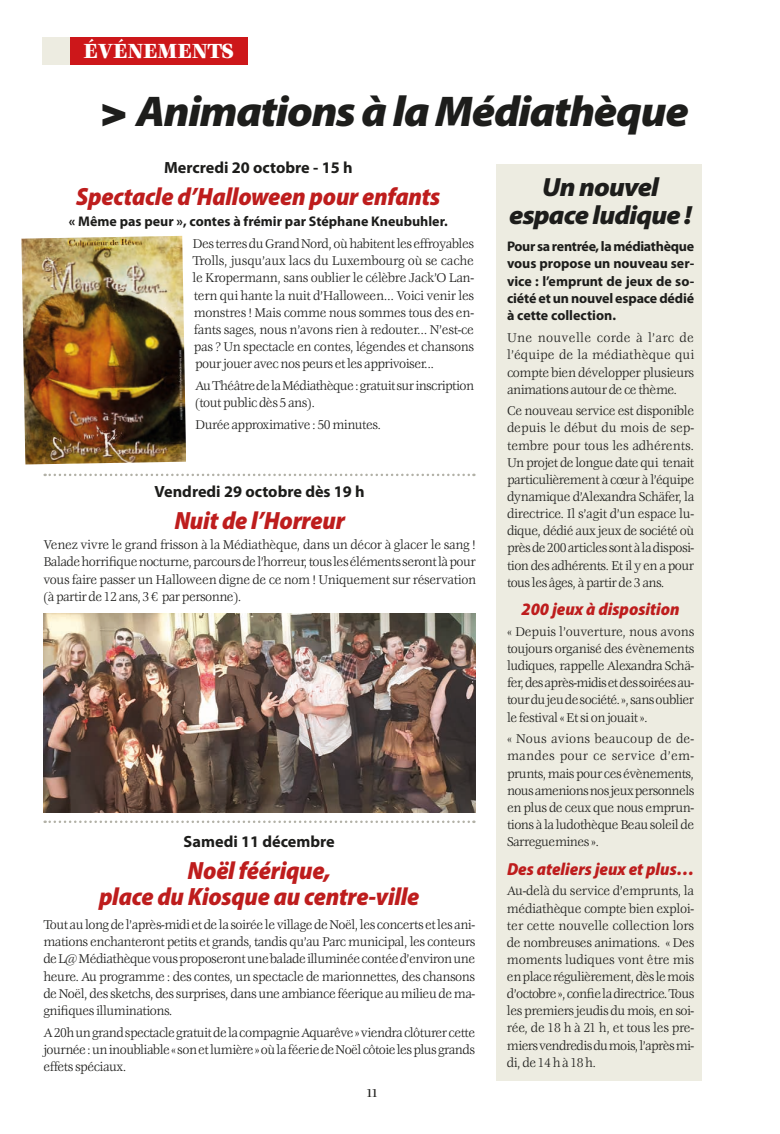
<style>
.page{position:relative;width:780px;height:1134px;background:#fff}
.page>*{position:absolute;margin:0;border:0;box-sizing:border-box;transform-origin:0 0}
.t1{font:italic 900 43.25px "Myriad Pro";letter-spacing:-.03em;color:#1d1d1b;scale:1.04 1}
.t2{font:italic 900 26.38px/27.5px "Myriad Pro";letter-spacing:-.03em;color:#1d1d1b;text-align:center;scale:1.04 1}
.t3{font:italic 900 semi-condensed 25px/26.4px "Myriad Pro";letter-spacing:-.01em;color:#be1d1d;text-align:center}
.t4{font:900 22.5px "Veljovic Std";color:#fff;scale:.94 1}
.t5{font:italic 900 semi-condensed 17.5px "Myriad Pro";color:#be1d1d}
.t6{font:700 16.25px "Myriad Pro";color:#1d1d1b}
.t7{font:14px/17.1px "Veljovic Std";letter-spacing:-.035em;color:#1d1d1b;text-align:justify;scale:.94 1}
.t8{font:700 14px/17.1px "Myriad Pro";color:#1d1d1b;text-align:justify}
.t9{font:500 12.5px "Veljovic Std";color:#1d1d1b}
.s1{font-family:"Helvetica Neue LT Std"}
</style>
<div class="page">
<div style="left:496px;top:165px;width:206px;height:916px;background:#edece1"></div>
<div style="left:43px;top:37px;width:27px;height:28px;background:#edece1"></div>
<div style="left:70px;top:37px;width:177px;height:28px;background:#cd171a"></div>
<img style="left:21px;top:236px;width:165px;height:228px">
<img style="left:43px;top:613px;width:433px;height:200px">
<svg style="left:45px;top:474px;width:429px;height:2px"></svg>
<svg style="left:45px;top:820px;width:429px;height:3px"></svg>
<h3 class="t4" style="left:83px;top:39px;width:161px">éVéNEMENTS</h3>
<h1 class="t1" style="left:100px;top:83px;width:567px"><span class="s1">&gt;</span> Animations à la Médiathèque</h1>
<p class="t6" style="left:164px;top:157px;width:190px">Mercredi 20 octobre - 15 h</p>
<h3 class="t3" style="left:76px;top:184px;width:365px">Spectacle d’Halloween pour enfants</h3>
<p class="t8" style="left:69px;top:212px;width:380px">« Même pas peur », contes à frémir par Stéphane Kneubuhler.</p>
<p class="t7" style="left:193px;top:236px;width:301px">Des terres du Grand Nord, où habitent les effroyables Trolls, jusqu’aux lacs du Luxembourg où se cache le Kropermann, sans oublier le célèbre Jack’O Lan&shy;tern qui hante la nuit d’Halloween... Voici venir les monstres ! Mais comme nous sommes tous des en&shy;fants sages, nous n’avons rien à redouter... N’est-ce pas ? Un spectacle en contes, légendes et chansons pour jouer avec nos peurs et les apprivoiser...</p>
<p class="t7" style="left:195px;top:378px;width:298px">Au Théâtre de la Médiathèque : gratuit sur inscription (tout public dès 5 ans).</p>
<p class="t7" style="left:195px;top:416px;width:199px">Durée approximative : 50 minutes.</p>
<h2 class="t2" style="left:509px;top:172px;width:177px">Un nouvel espace ludique !</h2>
<p class="t8" style="left:507px;top:238px;width:189px">Pour sa rentrée, la médiathèque vous propose un nouveau ser&shy;vice : l’emprunt de jeux de so&shy;ciété et un nouvel espace dédié à cette collection.</p>
<p class="t7" style="left:507px;top:330px;width:201px">Une nouvelle corde à l’arc de l’équipe de la médiathèque qui compte bien développer plusieurs animations autour de ce thème.</p>
<p class="t7" style="left:507px;top:403px;width:201px">Ce nouveau service est disponible depuis le début du mois de sep&shy;tembre pour tous les adhérents.<br>Un projet de longue date qui tenait particulièrement à cœur à l’équipe dynamique d’Alexandra Schäfer, la directrice. Il s’agit d’un espace lu&shy;dique, dédié aux jeux de société où près de 200 articles sont à la disposi&shy;tion des adhérents. Et il y en a pour tous les âges, à partir de 3 ans.</p>
<p class="t5" style="left:521px;top:600px;width:160px">200 jeux à disposition</p>
<p class="t7" style="left:507px;top:624px;width:201px">« Depuis l’ouverture, nous avons toujours organisé des évènements ludiques, rappelle Alexandra Schä&shy;fer, des après-midis et des soirées au&shy;tour du jeu de société. », sans oublier le festival « Et si on jouait ».</p>
<p class="t7" style="left:507px;top:731px;width:201px">« Nous avions beaucoup de de&shy;mandes pour ce service d’em&shy;prunts, mais pour ces évènements, nous amenions nos jeux personnels en plus de ceux que nous emprun&shy;tions à la ludothèque Beau soleil de Sarreguemines ».</p>
<p class="t5" style="left:507px;top:859px;width:189px">Des ateliers jeux et plus…</p>
<p class="t7" style="left:507px;top:883px;width:201px">Au-delà du service d’emprunts, la médiathèque compte bien exploi&shy;ter cette nouvelle collection lors de nombreuses animations. « Des moments ludiques vont être mis en place régulièrement, dès le mois d’octobre », confie la directrice. Tous les premiers jeudis du mois, en soi&shy;rée, de 18 h à 21 h, et tous les pre&shy;miers vendredis du mois, l’après mi&shy;di, de 14 h à 18 h.</p>
<p class="t6" style="left:154px;top:481px;width:212px">Vendredi 29 octobre dès 19 h</p>
<h3 class="t3" style="left:174px;top:507px;width:172px">Nuit de l’Horreur</h3>
<p class="t7" style="left:43px;top:537px;width:462px">Venez vivre le grand frisson à la Médiathèque, dans un décor à glacer le sang !<br>Balade horrifique nocturne, parcours de l’horreur, tous les éléments seront là pour vous faire passer un Halloween digne de ce nom ! Uniquement sur réservation (à partir de 12 ans, 3 € par personne).</p>
<p class="t6" style="left:184px;top:831px;width:153px">Samedi 11 décembre</p>
<h3 class="t3" style="left:99px;top:857px;width:322px">Noël féérique,<br>place du Kiosque au centre-ville</h3>
<p class="t7" style="left:43px;top:917px;width:461px">Tout au long de l’après-midi et de la soirée le village de Noël, les concerts et les ani&shy;mations enchanteront petits et grands, tandis qu’au Parc municipal, les conteurs de L@ Médiathèque vous proposeront une balade illuminée contée d’environ une heure. Au programme : des contes, un spectacle de marionnettes, des chansons de Noël, des sketchs, des surprises, dans une ambiance féerique au milieu de ma&shy;gnifiques illuminations.</p>
<p class="t7" style="left:43px;top:1024px;width:461px">A 20h un grand spectacle gratuit de la compagnie Aquarêve » viendra clôturer cette journée : un inoubliable « son et lumière » où la féerie de Noël côtoie les plus grands effets spéciaux.</p>
<p class="t9" style="left:366px;top:1086px;width:14px">11</p>
</div>
